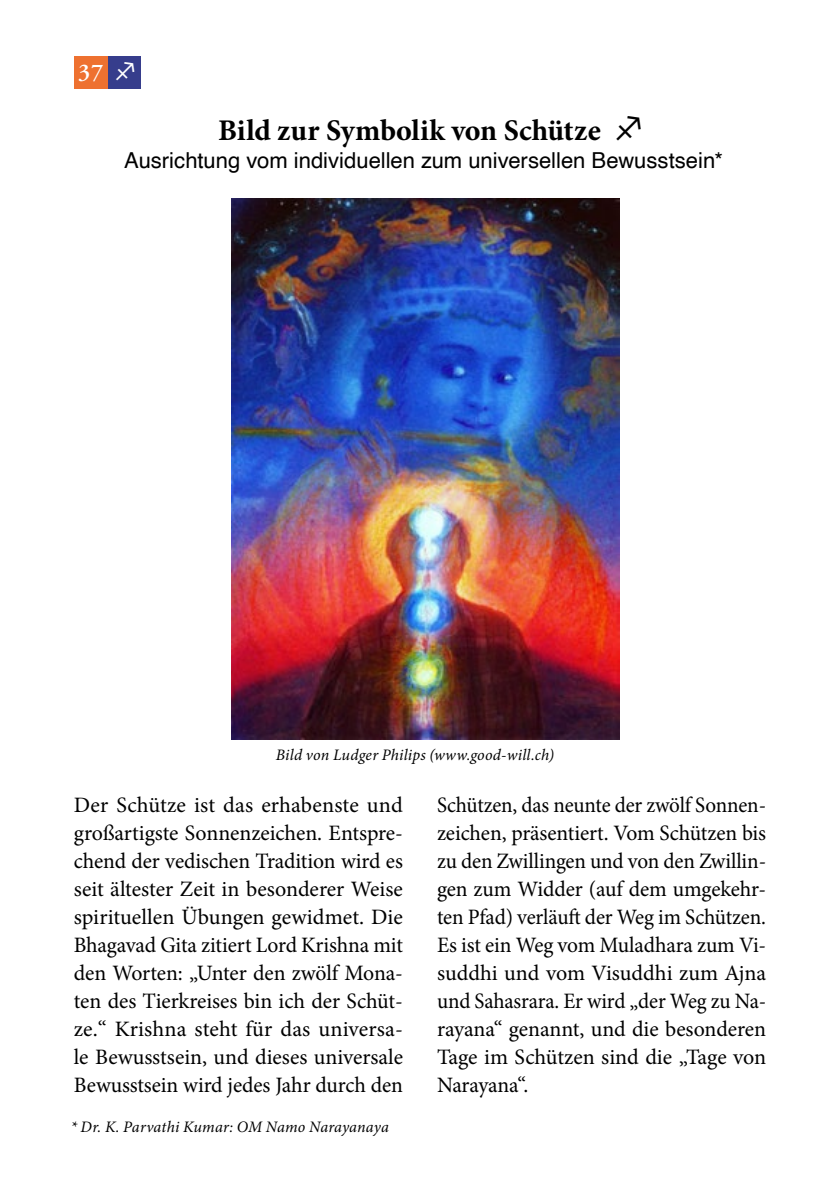
<style>
.page{position:relative;width:840px;height:1191px;background:#fff}
.page>*{position:absolute;margin:0;border:0;box-sizing:border-box;transform-origin:0 0}
.t1{font:700 30px "Minion Pro";letter-spacing:-.005em;color:#000}
.t2{font:600 24px "Adobe Garamond Pro";color:#fff}
.t3{font:22px/28px "Minion Pro";letter-spacing:-.005em;color:#000;text-align:justify}
.t4{font:22px/28px "Minion Pro";letter-spacing:-.005em;color:#000;text-align:justify;scale:.96 1}
.t5{font:22px "Helvetica";color:#000}
.t6{font:italic 16px "Minion Pro";letter-spacing:.01em;color:#000}
</style>
<div class="page">
<div style="left:74px;top:56px;width:34px;height:33px;background:#ee7130"></div>
<div style="left:108px;top:56px;width:33px;height:33px;background:#363d8c"></div>
<img style="left:232px;top:198px;width:387px;height:541px">
<p class="t2" style="left:78px;top:59px;width:27px">37</p>
<h1 class="t1" style="left:218px;top:109px;width:384px">Bild zur Symbolik von Schütze</h1>
<p class="t5" style="left:124px;top:143px;width:600px">Ausrichtung vom individuellen zum universellen Bewusstsein*</p>
<p class="t6" style="left:275px;top:744px;width:280px">Bild von Ludger Philips (www.good-will.ch)</p>
<p class="t3" style="left:74px;top:791px;width:330px">Der Schütze ist das erhabenste und großartigste Sonnenzeichen. Entspre&shy;chend der vedischen Tradition wird es seit ältester Zeit in besonderer Weise spirituellen Übungen gewidmet. Die Bhagavad Gita zitiert Lord Krishna mit den Worten: „Unter den zwölf Mona&shy;ten des Tierkreises bin ich der Schüt&shy;ze.“ Krishna steht für das universa&shy;le Bewusstsein, und dieses universale Bewusstsein wird jedes Jahr durch den</p>
<p class="t4" style="left:437px;top:791px;width:344px">Schützen, das neunte der zwölf Sonnen&shy;zeichen, präsentiert. Vom Schützen bis zu den Zwillingen und von den Zwillin&shy;gen zum Widder (auf dem umgekehr&shy;ten Pfad) verläuft der Weg im Schützen.<br>Es ist ein Weg vom Muladhara zum Vi&shy;suddhi und vom Visuddhi zum Ajna und Sahasrara. Er wird „der Weg zu Na&shy;rayana“ genannt, und die besonderen Tage im Schützen sind die „Tage von Narayana“.</p>
<p class="t6" style="left:71px;top:1116px;width:319px">* Dr. K. Parvathi Kumar: OM Namo Narayanaya</p>
</div>
